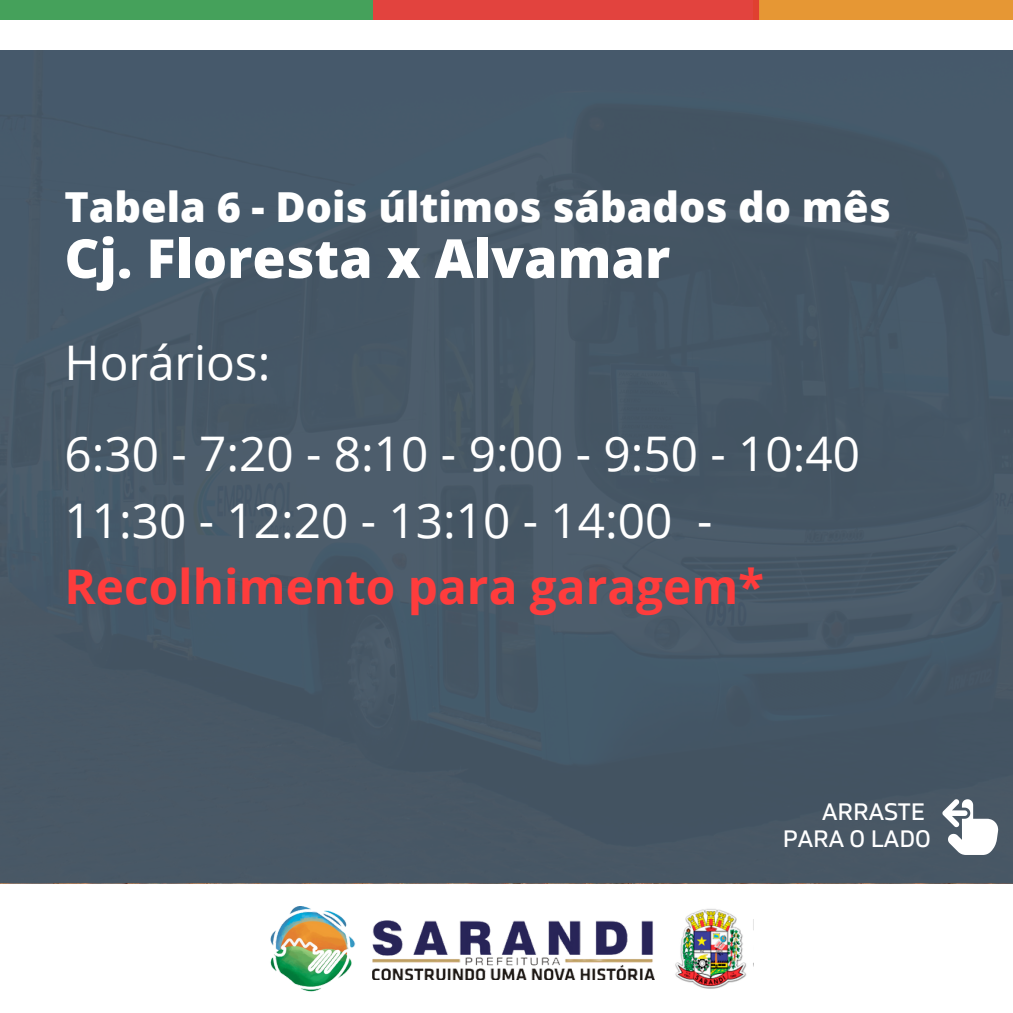
<style>
.page{position:relative;width:1013px;height:1013px;background:#fff}
.page>*{position:absolute;margin:0;border:0;box-sizing:border-box;transform-origin:0 0}
.t1{font:800 53.88px "Open Sans";color:#fff}
.t2{font:47.75px/66.5px "Open Sans";color:#fff}
.t3{font:800 41.38px "Open Sans";color:#fff}
.t4{font:23.75px "Gilam";color:#fff}
.s1{font-weight:700;color:#ff3c3c}
</style>
<div class="page">
<img style="left:675px;top:909px;width:72px;height:80px">
<img style="left:270px;top:906px;width:86px;height:86px">
<img style="left:372px;top:920px;width:282px;height:59px">
<div style="left:0;top:50px;width:1012px;height:833px;background:#465766"></div>
<div style="left:0;top:0;width:372px;height:20px;background:#45a15b"></div>
<div style="left:373px;top:0;width:386px;height:20px;background:#e2433e"></div>
<div style="left:759px;top:0;width:253px;height:20px;background:#e79436"></div>
<svg style="left:942px;top:799px;width:56px;height:56px"></svg>
<p class="t3" style="left:64px;top:177px;width:828px">Tabela 6 - Dois últimos sábados do mês</p>
<p class="t1" style="left:64px;top:220px;width:607px">Cj. Floresta x Alvamar</p>
<p class="t2" style="left:64px;top:328px;width:207px">Horários:</p>
<p class="t2" style="left:64px;top:419px;width:797px">6:30 - 7:20 - 8:10 - 9:00 - 9:50 - 10:40</p>
<p class="t2" style="left:64px;top:486px;width:701px">11:30 - 12:20 - 13:10 - 14:00 -<br><span class="s1">Recolhimento para garagem*</span></p>
<p class="t4" style="left:822px;top:797px;width:105px">ARRASTE</p>
<p class="t4" style="left:782px;top:824px;width:149px">PARA O LADO</p>
</div>
